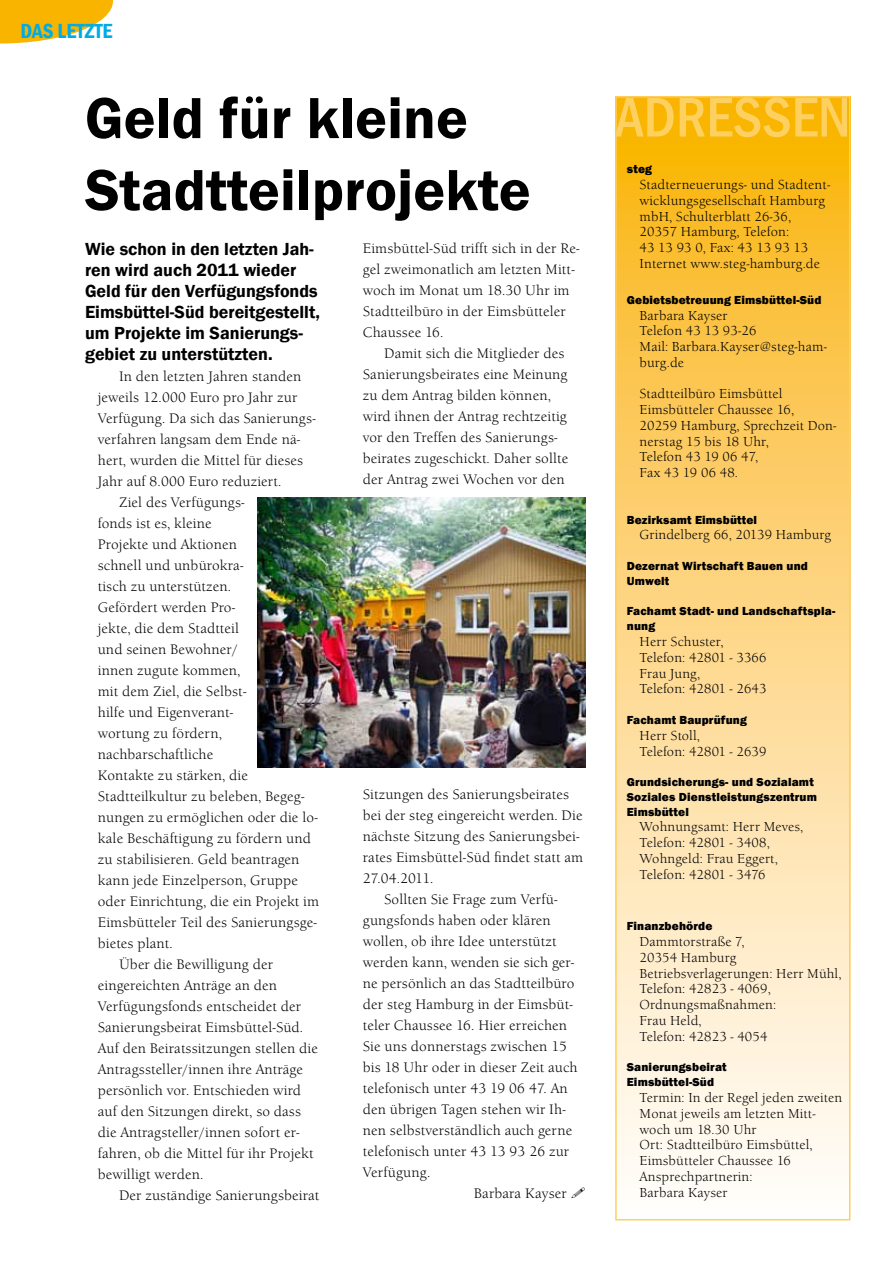
<style>
.page{position:relative;width:893px;height:1263px;background:#fff}
.page>*{position:absolute;margin:0;border:0;box-sizing:border-box;transform-origin:0 0}
.t1{font:600 60px/72px "Franklin Gothic";color:#000}
.t2{font:500 condensed 57.75px "Franklin Gothic";color:#fed060}
.t3{font:600 condensed 21px "Franklin Gothic";color:#00ace5}
.t4{font:600 18px/21px "Franklin Gothic";color:#000}
.t5{font:14.25px/21px "Berkeley Old Style EF";letter-spacing:.01em;color:#000}
.t6{font:13.5px/15.8px "Berkeley Old Style EF";letter-spacing:.01em;color:#000}
.t7{font:800 12px/15px "Franklin Gothic";letter-spacing:.015em;color:#000}
</style>
<div class="page">
<svg style="left:0;top:0;width:113px;height:44px"></svg>
<svg style="left:618px;top:99px;width:229px;height:1076px;background:#fdd785"></svg>
<div style="left:615px;top:96px;width:235px;height:1124px;border:2px solid #fed060"></div>
<img style="left:257px;top:497px;width:328px;height:270px">
<h3 class="t3" style="left:20px;top:17px;width:94px">DAS LETZTE</h3>
<h1 class="t1" style="left:85px;top:83px;width:447px">Geld für kleine<br>Stadtteilprojekte</h1>
<p class="t4" style="left:85px;top:239px;width:236px">Wie schon in den letzten Jah&shy;ren wird auch 2011 wieder<br>Geld für den Verfügungsfonds<br>Eimsbüttel-Süd bereitgestellt, um Projekte im Sanierungs&shy;gebiet zu unterstützten.</p>
<p class="t5" style="left:119px;top:366px;width:184px">In den letzten Jahren standen</p>
<p class="t5" style="left:98px;top:387px;width:201px">jeweils 12.000 Euro pro Jahr zur</p>
<p class="t5" style="left:98px;top:408px;width:220px">Verfügung. Da sich das Sanierungs-</p>
<p class="t5" style="left:98px;top:429px;width:204px">verfahren langsam dem Ende nä-</p>
<p class="t5" style="left:98px;top:450px;width:207px">hert, wurden die Mittel für dieses</p>
<p class="t5" style="left:98px;top:471px;width:185px">Jahr auf 8.000 Euro reduziert.</p>
<p class="t5" style="left:119px;top:492px;width:127px">Ziel des Verfügungs-</p>
<p class="t5" style="left:98px;top:513px;width:115px">fonds ist es, kleine</p>
<p class="t5" style="left:98px;top:534px;width:141px">Projekte und Aktionen</p>
<p class="t5" style="left:98px;top:555px;width:147px">schnell und unbürokra-</p>
<p class="t5" style="left:98px;top:576px;width:135px">tisch zu unterstützen.</p>
<p class="t5" style="left:98px;top:597px;width:139px">Gefördert werden Pro-</p>
<p class="t5" style="left:98px;top:618px;width:143px">jekte, die dem Stadtteil</p>
<p class="t5" style="left:98px;top:639px;width:142px">und seinen Bewohner/</p>
<p class="t5" style="left:98px;top:660px;width:144px">innen zugute kommen,</p>
<p class="t5" style="left:98px;top:681px;width:150px">mit dem Ziel, die Selbst-</p>
<p class="t5" style="left:98px;top:702px;width:137px">hilfe und Eigenverant-</p>
<p class="t5" style="left:98px;top:723px;width:126px">wortung zu fördern,</p>
<p class="t5" style="left:98px;top:744px;width:117px">nachbarschaftliche</p>
<p class="t5" style="left:98px;top:765px;width:152px">Kontakte zu stärken, die</p>
<p class="t5" style="left:98px;top:786px;width:208px">Stadtteilkultur zu beleben, Begeg-</p>
<p class="t5" style="left:98px;top:807px;width:222px">nungen zu ermöglichen oder die lo-</p>
<p class="t5" style="left:98px;top:828px;width:215px">kale Beschäftigung zu fördern und</p>
<p class="t5" style="left:98px;top:849px;width:203px">zu stabilisieren. Geld beantragen</p>
<p class="t5" style="left:98px;top:870px;width:202px">kann jede Einzelperson, Gruppe</p>
<p class="t5" style="left:98px;top:891px;width:223px">oder Einrichtung, die ein Projekt im</p>
<p class="t5" style="left:98px;top:912px;width:221px">Eimsbütteler Teil des Sanierungsge-</p>
<p class="t5" style="left:98px;top:933px;width:76px">bietes plant.</p>
<p class="t5" style="left:119px;top:954px;width:156px">Über die Bewilligung der</p>
<p class="t5" style="left:98px;top:975px;width:181px">eingereichten Anträge an den</p>
<p class="t5" style="left:98px;top:996px;width:205px">Verfügungsfonds entscheidet der</p>
<p class="t5" style="left:98px;top:1017px;width:207px">Sanierungsbeirat Eimsbüttel-Süd.</p>
<p class="t5" style="left:98px;top:1038px;width:222px">Auf den Beiratssitzungen stellen die</p>
<p class="t5" style="left:98px;top:1059px;width:207px">Antragssteller/innen ihre Anträge</p>
<p class="t5" style="left:98px;top:1080px;width:205px">persönlich vor. Entschieden wird</p>
<p class="t5" style="left:98px;top:1101px;width:205px">auf den Sitzungen direkt, so dass</p>
<p class="t5" style="left:98px;top:1122px;width:203px">die Antragsteller/innen sofort er-</p>
<p class="t5" style="left:98px;top:1143px;width:217px">fahren, ob die Mittel für ihr Projekt</p>
<p class="t5" style="left:98px;top:1164px;width:107px">bewilligt werden.</p>
<p class="t5" style="left:119px;top:1185px;width:202px">Der zuständige Sanierungsbeirat</p>
<p class="t5" style="left:363px;top:238px;width:218px">Eimsbüttel-Süd trifft sich in der Re&shy;gel zweimonatlich am letzten Mitt&shy;woch im Monat um 18.30 Uhr im<br>Stadtteilbüro in der Eimsbütteler<br>Chaussee 16.</p>
<p class="t5" style="left:363px;top:343px;width:207px;text-indent:21px">Damit sich die Mitglieder des<br>Sanierungsbeirates eine Meinung zu dem Antrag bilden können, wird ihnen der Antrag rechtzeitig vor den Treffen des Sanierungs&shy;beirates zugeschickt. Daher sollte der Antrag zwei Wochen vor den</p>
<p class="t5" style="left:363px;top:784px;width:208px">Sitzungen des Sanierungsbeirates</p>
<p class="t5" style="left:363px;top:805px;width:221px">bei der steg eingereicht werden. Die</p>
<p class="t5" style="left:363px;top:826px;width:218px">nächste Sitzung des Sanierungsbei-</p>
<p class="t5" style="left:363px;top:847px;width:222px">rates Eimsbüttel-Süd findet statt am</p>
<p class="t5" style="left:363px;top:868px;width:72px">27.04.2011.</p>
<p class="t5" style="left:384px;top:889px;width:175px">Sollten Sie Frage zum Verfü-</p>
<p class="t5" style="left:363px;top:910px;width:189px">gungsfonds haben oder klären</p>
<p class="t5" style="left:363px;top:931px;width:195px">wollen, ob ihre Idee unterstützt</p>
<p class="t5" style="left:363px;top:952px;width:213px">werden kann, wenden sie sich ger-</p>
<p class="t5" style="left:363px;top:973px;width:213px">ne persönlich an das Stadtteilbüro</p>
<p class="t5" style="left:363px;top:994px;width:212px">der steg Hamburg in der Eimsbüt-</p>
<p class="t5" style="left:363px;top:1015px;width:206px">teler Chaussee 16. Hier erreichen</p>
<p class="t5" style="left:363px;top:1036px;width:206px">Sie uns donnerstags zwischen 15</p>
<p class="t5" style="left:363px;top:1057px;width:216px">bis 18 Uhr oder in dieser Zeit auch</p>
<p class="t5" style="left:363px;top:1078px;width:206px">telefonisch unter 43 19 06 47. An</p>
<p class="t5" style="left:363px;top:1099px;width:205px">den übrigen Tagen stehen wir Ih-</p>
<p class="t5" style="left:363px;top:1120px;width:211px">nen selbstverständlich auch gerne</p>
<p class="t5" style="left:363px;top:1141px;width:208px">telefonisch unter 43 13 93 26 zur</p>
<p class="t5" style="left:363px;top:1162px;width:69px">Verfügung.</p>
<p class="t5" style="left:474px;top:1183px;width:94px">Barbara Kayser</p>
<h2 class="t2" style="left:615px;top:79px;width:237px">ADRESSEN</h2>
<p class="t7" style="left:627px;top:162px;width:27px">steg</p>
<p class="t6" style="left:640px;top:177px;width:192px">Stadterneuerungs- und Stadtent&shy;wicklungsgesellschaft Hamburg mbH, Schulterblatt 26-36,<br>20357 Hamburg, Telefon:<br>43 13 93 0, Fax: 43 13 93 13<br>Internet www.steg-hamburg.de</p>
<p class="t7" style="left:627px;top:292px;width:196px">Gebietsbetreuung Eimsbüttel-Süd</p>
<p class="t6" style="left:640px;top:307px;width:189px">Barbara Kayser<br>Telefon 43 13 93-26<br>Mail: Barbara.Kayser@steg-ham&shy;burg.de</p>
<p class="t6" style="left:640px;top:386px;width:198px">Stadtteilbüro Eimsbüttel<br>Eimsbütteler Chaussee 16,<br>20259 Hamburg, Sprechzeit Don&shy;nerstag 15 bis 18 Uhr,<br>Telefon 43 19 06 47,<br>Fax 43 19 06 48.</p>
<p class="t7" style="left:627px;top:512px;width:132px">Bezirksamt Eimsbüttel</p>
<p class="t6" style="left:640px;top:527px;width:193px">Grindelberg 66, 20139 Hamburg</p>
<p class="t7" style="left:627px;top:559px;width:183px">Dezernat Wirtschaft Bauen und<br>Umwelt</p>
<p class="t7" style="left:627px;top:604px;width:210px">Fachamt Stadt- und Landschaftspla&shy;nung</p>
<p class="t6" style="left:640px;top:634px;width:129px">Herr Schuster,<br>Telefon: 42801 - 3366<br>Frau Jung,<br>Telefon: 42801 - 2643</p>
<p class="t7" style="left:627px;top:712px;width:122px">Fachamt Bauprüfung</p>
<p class="t6" style="left:640px;top:727px;width:129px">Herr Stoll,<br>Telefon: 42801 - 2639</p>
<p class="t7" style="left:627px;top:774px;width:192px">Grundsicherungs- und Sozialamt<br>Soziales Dienstleistungszentrum<br>Eimsbüttel</p>
<p class="t6" style="left:640px;top:819px;width:165px">Wohnungsamt: Herr Meves,<br>Telefon: 42801 - 3408,<br>Wohngeld: Frau Eggert,<br>Telefon: 42801 - 3476</p>
<p class="t7" style="left:627px;top:919px;width:87px">Finanzbehörde</p>
<p class="t6" style="left:640px;top:934px;width:203px">Dammtorstraße 7,<br>20354 Hamburg<br>Betriebsverlagerungen: Herr Mühl,<br>Telefon: 42823 - 4069,<br>Ordnungsmaßnahmen:<br>Frau Held,<br>Telefon: 42823 - 4054</p>
<p class="t7" style="left:627px;top:1060px;width:101px">Sanierungsbeirat<br>Eimsbüttel-Süd</p>
<p class="t6" style="left:640px;top:1090px;width:204px">Termin: In der Regel jeden zweiten<br>Monat jeweils am letzten Mitt&shy;woch um 18.30 Uhr<br>Ort: Stadtteilbüro Eimsbüttel,<br>Eimsbütteler Chaussee 16<br>Ansprechpartnerin:<br>Barbara Kayser</p>
</div>
